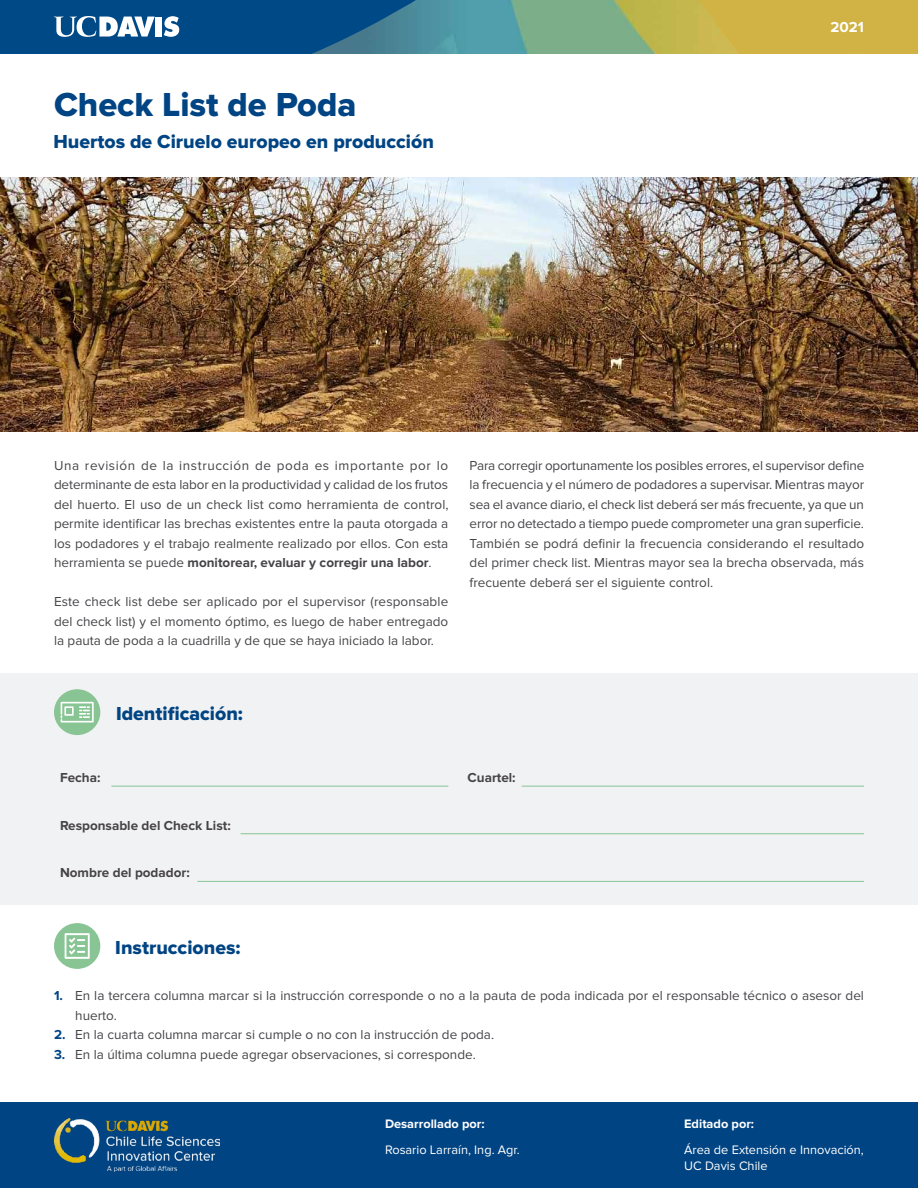
<style>
.page{position:relative;width:918px;height:1188px;background:#fff}
.page>*{position:absolute;margin:0;border:0;box-sizing:border-box;transform-origin:0 0}
.t1{font:34.5px "Proxima Nova Extrabld";color:#004483}
.t2{font:19.5px "Proxima Nova Extrabld";color:#004483}
.t3{font:700 15px "Proxima Nova";color:#fff}
.t4{font:13.5px/19.5px "Proxima Nova";color:#454347;text-align:justify}
.t5{font:700 13.5px "Proxima Nova";color:#454347}
.t6{font:12.75px/16.5px "Proxima Nova";color:#fff}
.t7{font:700 12.75px "Proxima Nova";color:#fff}
.s1{font-weight:700}
.s2{font-weight:700;color:#004483}
</style>
<div class="page">
<div style="left:0;top:673px;width:918px;height:231px;background:#f1f2f3"></div>
<img style="left:418px;top:0;width:282px;height:54px">
<svg style="left:700px;top:0;width:218px;height:54px;background:#d0b346"></svg>
<svg style="left:0;top:0;width:418px;height:54px;background:#195b90"></svg>
<div style="left:0;top:1102px;width:918px;height:86px;background:#004483"></div>
<img style="left:54px;top:1119px;width:166px;height:53px">
<hr style="left:522px;top:786px;width:342px;height:1px;background:#89c594">
<hr style="left:111px;top:786px;width:337px;height:1px;background:#89c594">
<hr style="left:241px;top:834px;width:623px;height:1px;background:#89c594">
<hr style="left:198px;top:881px;width:666px;height:1px;background:#89c594">
<img style="left:0;top:177px;width:918px;height:254px">
<div style="left:54px;top:689px;width:46px;height:46px;background:#89c594;border-radius:50%"></div>
<div style="left:54px;top:923px;width:46px;height:46px;background:#89c594;border-radius:50%"></div>
<svg style="left:61px;top:702px;width:33px;height:21px"></svg>
<svg style="left:65px;top:933px;width:25px;height:26px"></svg>
<h1 class="t1" style="left:54px;top:85px;width:304px">Check List de Poda</h1>
<h2 class="t2" style="left:53px;top:130px;width:382px">Huertos de Ciruelo europeo en producción</h2>
<p class="t3" style="left:831px;top:19px;width:35px">2021</p>
<p class="t4" style="left:54px;top:456px;width:396px">Una revisión de la instrucción de poda es importante por lo determinante de esta labor en la productividad y calidad de los frutos del huerto. El uso de un check list como herramienta de control, permite identificar las brechas existentes entre la pauta otorgada a los podadores y el trabajo realmente realizado por ellos. Con esta herramienta se puede <span class="s1">monitorear, evaluar y corregir una labor</span>.</p>
<p class="t4" style="left:54px;top:592px;width:396px">Este check list debe ser aplicado por el supervisor (responsable del check list) y el momento óptimo, es luego de haber entregado la pauta de poda a la cuadrilla y de que se haya iniciado la labor.</p>
<p class="t4" style="left:470px;top:456px;width:396px">Para corregir oportunamente los posibles errores, el supervisor define la frecuencia y el número de podadores a supervisar. Mientras mayor sea el avance diario, el check list deberá ser más frecuente, ya que un error no detectado a tiempo puede comprometer una gran superficie.<br>También se podrá definir la frecuencia considerando el resultado del primer check list. Mientras mayor sea la brecha observada, más frecuente deberá ser el siguiente control.</p>
<h2 class="t2" style="left:116px;top:702px;width:128px">Identificación:</h2>
<p class="t5" style="left:60px;top:770px;width:42px">Fecha:</p>
<p class="t5" style="left:468px;top:770px;width:50px">Cuartel:</p>
<p class="t5" style="left:60px;top:817px;width:172px">Responsable del Check List:</p>
<p class="t5" style="left:60px;top:865px;width:131px">Nombre del podador:</p>
<h2 class="t2" style="left:115px;top:936px;width:127px">Instrucciones:</h2>
<p class="t4" style="left:75px;top:986px;width:790px;text-indent:-21px"><span class="s2">1.</span> En la tercera columna marcar si la instrucción corresponde o no a la pauta de poda indicada por el responsable técnico o asesor del huerto.</p>
<p class="t4" style="left:54px;top:1025px;width:442px"><span class="s2">2.</span> En la cuarta columna marcar si cumple o no con la instrucción de poda.</p>
<p class="t4" style="left:54px;top:1045px;width:423px"><span class="s2">3.</span> En la última columna puede agregar observaciones, si corresponde.</p>
<p class="t7" style="left:385px;top:1117px;width:101px">Desarrollado por:</p>
<p class="t7" style="left:684px;top:1117px;width:71px">Editado por:</p>
<p class="t6" style="left:684px;top:1141px;width:181px">Área de Extensión e Innovación,<br>UC Davis Chile</p>
<p class="t7" style="left:662px;top:1117px;width:71px">Edita o por:</p>
<p class="t6" style="left:385px;top:1141px;width:136px">Rosario Larraín, Ing. Agr.</p>
</div>
